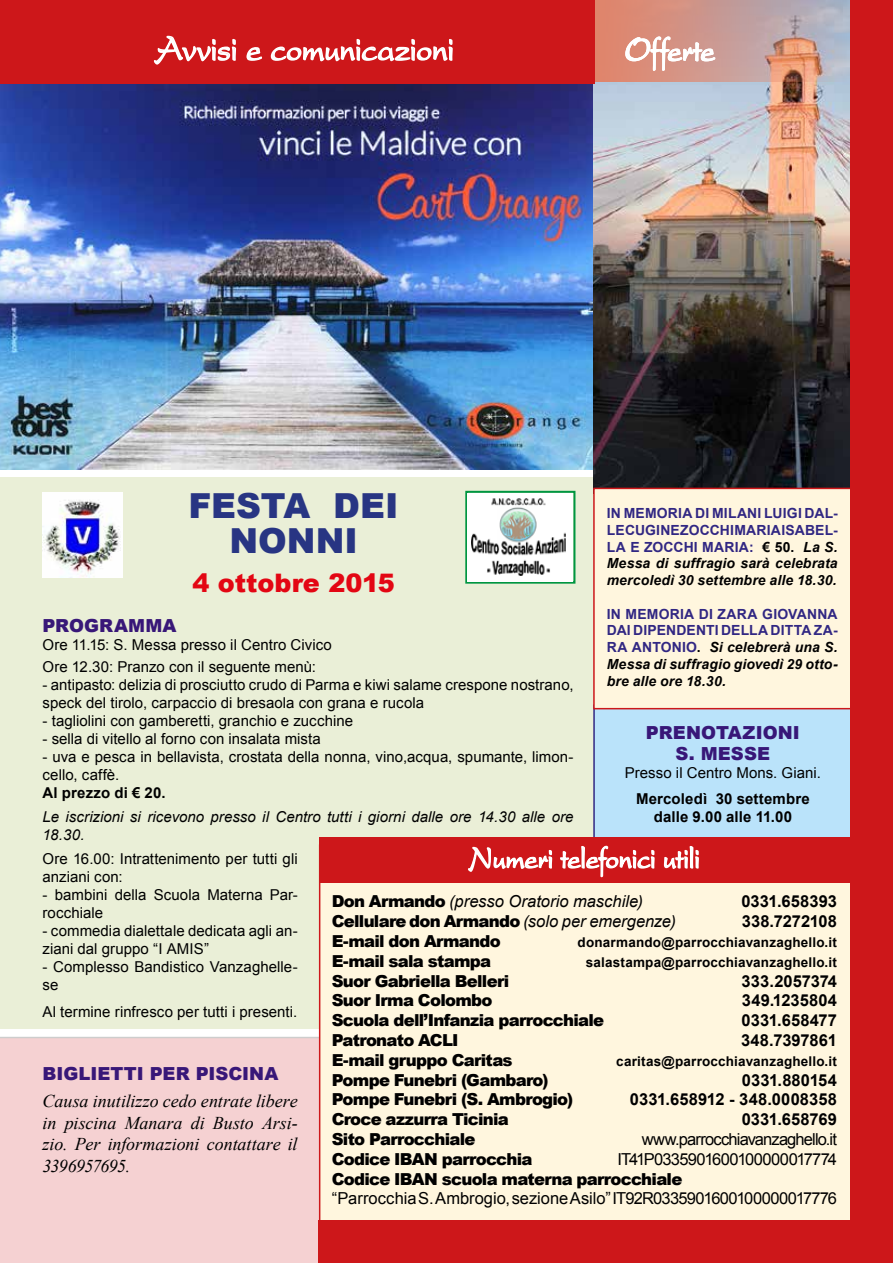
<style>
.page{position:relative;width:893px;height:1263px;background:#fff}
.page>*{position:absolute;margin:0;border:0;box-sizing:border-box;transform-origin:0 0}
.t1{font:37.5px "President Plain";letter-spacing:-.01em;color:#fff;scale:.83 1}
.t2{font:900 34.5px "Arial";color:#283583}
.t3{font:900 25.5px "Arial";letter-spacing:-.005em;color:#e30613}
.t4{font:italic 18px/21.6px "Times New Roman";letter-spacing:-.005em;color:#000;text-align:justify}
.t5{font:900 18px "Arial";letter-spacing:.005em;color:#381778}
.t6{font:900 16.5px "Arial";letter-spacing:-.045em;color:#000}
.t7{font:700 16.5px "Arial";letter-spacing:.005em;color:#000}
.t8{font:16.5px "Arial";letter-spacing:-.02em;color:#000}
.t9{font:16.5px "Arial";letter-spacing:-.045em;color:#000}
.t10{font:italic 16.5px "Arial";color:#000}
.t11{font:15px/18px "Arial";letter-spacing:.005em;color:#000}
.t12{font:italic 15px/18px "Arial";letter-spacing:.005em;color:#000}
.t13{font:700 15px/18px "Arial";letter-spacing:.015em;color:#000;text-align:center}
.t14{font:700 13.95px/16.8px "Arial";letter-spacing:.015em;color:#312783;text-align:justify}
.t15{font:italic 700 13.95px/16.8px "Arial";letter-spacing:.01em;color:#000;text-align:justify}
.t16{font:700 13.5px "Arial";letter-spacing:.015em;color:#000}
.s1{color:#000}
.s2{font-style:italic;color:#000}
.s3{font-style:normal;color:#312783}
.s4{font-style:normal}
.s5{font-weight:900;font-style:normal}
.s6{font-weight:400;font-style:italic}
</style>
<div class="page">
<div style="left:0;top:477px;width:594px;height:551px;background:#eaefd7"></div>
<div style="left:0;top:1037px;width:319px;height:226px;background:#f5d1d2"></div>
<div style="left:593px;top:704px;width:285px;height:142px;background:#bae3fa;border:2px solid #312783"></div>
<img style="left:0;top:83px;width:594px;height:387px">
<img style="left:594px;top:0;width:256px;height:488px">
<svg style="left:594px;top:0;width:253px;height:82px;background:#ca9991"></svg>
<div style="left:593px;top:488px;width:295px;height:221px;background:#fff6de;border:2px solid #cd171a"></div>
<div style="left:0;top:0;width:594px;height:83px;background:#cd171a"></div>
<svg style="left:154px;top:35px;width:82px;height:30px"></svg>
<svg style="left:246px;top:47px;width:16px;height:14px"></svg>
<svg style="left:270px;top:39px;width:183px;height:23px"></svg>
<svg style="left:624px;top:36px;width:93px;height:36px"></svg>
<div style="left:319px;top:883px;width:531px;height:337px;background:#fff6de"></div>
<div style="left:319px;top:838px;width:552px;height:45px;background:#cd171a"></div>
<svg style="left:468px;top:845px;width:187px;height:33px"></svg>
<svg style="left:663px;top:846px;width:36px;height:23px"></svg>
<div style="left:319px;top:1220px;width:574px;height:43px;background:#cd171a"></div>
<div style="left:850px;top:0;width:43px;height:1263px;background:#cd171a"></div>
<img style="left:43px;top:492px;width:79px;height:85px">
<div style="left:465px;top:491px;width:110px;height:93px;border:2px solid #009641"></div>
<div style="left:467px;top:493px;width:106px;height:88px;background:#fff"></div>
<img style="left:471px;top:498px;width:94px;height:77px">
<h1 class="t1" style="left:155px;top:27px;width:362px">Avvisi e comunicazioni</h1>
<h2 class="t2" style="left:189px;top:481px;width:48px">FESTA</h2>
<h2 class="t2" style="left:333px;top:481px;width:21px">DEI</h2>
<h2 class="t2" style="left:229px;top:515px;width:26px">NONNI</h2>
<h3 class="t3" style="left:192px;top:564px;width:204px">4 ottobre 2015</h3>
<p class="t14" style="left:607px;top:505px;width:232px">in memoria di milani luigi dal&shy;le cugine zocchi maria isabel&shy;la e zocchi maria: <span class="s1">€ 50.</span> <span class="s2">La S.<br>Messa di suffragio sarà celebrata mercoledì 30 settembre alle 18.30.</span></p>
<p class="t14" style="left:607px;top:606px;width:122px">in memoria di ZARA</p>
<p class="t14" style="left:762px;top:606px;width:10px">GIO</p>
<p class="t14" style="left:788px;top:606px;width:51px">VANNA</p>
<p class="t14" style="left:607px;top:622px;width:9px">DAI</p>
<p class="t14" style="left:633px;top:622px;width:99px">DIPENDENTI DELLA</p>
<p class="t5" style="left:43px;top:612px;width:15px">PRO</p>
<p class="t5" style="left:84px;top:612px;width:94px">GRAMMA</p>
<p class="t11" style="left:43px;top:633px;width:291px;line-height:22.5px">Ore 11.15: S. Messa presso il Centro Civico<br>Ore 12.30: Pranzo con il seguente menù:</p>
<p class="t11" style="left:43px;top:676px;width:533px">- antipasto: delizia di prosciutto crudo di Parma e kiwi salame crespone nostrano, speck del tirolo, carpaccio di bresaola con grana e rucola</p>
<p class="t11" style="left:43px;top:712px;width:312px">- tagliolini con gamberetti, granchio e zucchine</p>
<p class="t11" style="left:43px;top:730px;width:280px">- sella di vitello al forno con insalata mista</p>
<p class="t11" style="left:43px;top:748px;width:533px">- uva e pesca in bellavista, crostata della nonna, vino,acqua, spumante, limon&shy;cello, caffè.</p>
<p class="t13" style="left:43px;top:784px;width:125px">Al prezzo di € 20.</p>
<p class="t12" style="left:43px;top:808px;width:533px">Le iscrizioni si ricevono presso il Centro tutti i giorni dalle ore 14.30 alle ore<br>18.30.</p>
<p class="t11" style="left:43px;top:849px;width:257px">Ore 16.00: Intrattenimento per tutti gli anziani con:</p>
<p class="t11" style="left:43px;top:885px;width:257px">- bambini della Scuola Materna Par&shy;rocchiale</p>
<p class="t11" style="left:43px;top:921px;width:257px">- commedia dialettale dedicata agli an&shy;ziani dal gruppo “I AMIS”</p>
<p class="t11" style="left:43px;top:957px;width:257px">- Complesso Bandistico Vanzaghelle&shy;se</p>
<p class="t11" style="left:43px;top:1002px;width:256px">Al termine rinfresco per tutti i presenti.</p>
<p class="t15" style="left:607px;top:622px;width:232px;text-indent:164px"><span class="s3">DITTAZA-RA ANTONIO</span> <span class="s4">.</span> Si celebrerà una S.<br>Messa di suffragio giovedì 29 otto&shy;bre alle ore 18.30.</p>
<p class="t5" style="left:646px;top:719px;width:14px">PRENOTAZIONI</p>
<p class="t5" style="left:676px;top:741px;width:56px">S. MESSE</p>
<p class="t11" style="left:625px;top:764px;width:198px">Presso il Centro Mons. Giani.</p>
<p class="t13" style="left:636px;top:790px;width:175px">Mercoledì 30 settembre dalle 9.00 alle 11.00</p>
<p class="t10" style="left:332px;top:891px;width:313px"><span class="s5">Don Armando</span> (presso Oratorio maschile)</p>
<p class="t7" style="left:741px;top:890px;width:97px">0331.658393</p>
<p class="t6" style="left:332px;top:909px;width:346px">Cellulare don Armando <span class="s6">(solo per emergenze)</span></p>
<p class="t7" style="left:742px;top:910px;width:97px">338.7272108</p>
<p class="t6" style="left:332px;top:929px;width:171px">E-mail don Armando</p>
<p class="t16" style="left:578px;top:933px;width:261px">donarmando@parrocchiavanzaghello.it</p>
<p class="t6" style="left:332px;top:949px;width:161px">E-mail sala stampa</p>
<p class="t16" style="left:586px;top:953px;width:253px">salastampa@parrocchiavanzaghello.it</p>
<p class="t6" style="left:332px;top:969px;width:179px">Suor Gabriella Belleri</p>
<p class="t7" style="left:742px;top:970px;width:97px">333.2057374</p>
<p class="t6" style="left:332px;top:988px;width:162px">Suor I rma Colombo</p>
<p class="t7" style="left:742px;top:989px;width:97px">349.1235804</p>
<p class="t6" style="left:332px;top:1008px;width:274px">Scuola dell’I nfanzia parrocchiale</p>
<p class="t7" style="left:742px;top:1009px;width:97px">0331.658477</p>
<p class="t6" style="left:332px;top:1028px;width:126px">Patronato ACLI</p>
<p class="t7" style="left:741px;top:1029px;width:97px">348.7397861</p>
<p class="t6" style="left:332px;top:1048px;width:183px">E-mail gruppo Caritas</p>
<p class="t16" style="left:616px;top:1052px;width:222px">caritas@parrocchiavanzaghello.it</p>
<p class="t6" style="left:332px;top:1068px;width:218px">Pompe Funebri (Gambaro)</p>
<p class="t7" style="left:742px;top:1069px;width:96px">0331.880154</p>
<p class="t6" style="left:332px;top:1087px;width:243px">Pompe Funebri (S. Ambrogio)</p>
<p class="t7" style="left:630px;top:1088px;width:209px">0331.658912 - 348.0008358</p>
<p class="t6" style="left:332px;top:1107px;width:179px">Croce azzurra Ticinia</p>
<p class="t7" style="left:742px;top:1108px;width:97px">0331.658769</p>
<p class="t6" style="left:332px;top:1127px;width:145px">Sito Parrocchiale</p>
<p class="t9" style="left:642px;top:1128px;width:197px">www.parrocchiavanzaghello.it</p>
<p class="t6" style="left:332px;top:1147px;width:202px">Codice I BAN parrocchia</p>
<p class="t9" style="left:617px;top:1148px;width:221px">IT41P0335901600100000017774</p>
<p class="t6" style="left:332px;top:1167px;width:352px">Codice I BAN scuola materna parrocchiale</p>
<p class="t8" style="left:332px;top:1188px;width:507px">“Parrocchia S. Ambrogio, sezione Asilo” IT92R0335901600100000017776</p>
<p class="t5" style="left:43px;top:1061px;width:59px">BIGLIETTI</p>
<p class="t5" style="left:150px;top:1061px;width:14px">PER</p>
<p class="t5" style="left:196px;top:1061px;width:13px">PISCINA</p>
<p class="t4" style="left:43px;top:1090px;width:257px">Causa inutilizzo cedo entrate libere in piscina Manara di Busto Arsi&shy;zio. Per informazioni contattare il 3396957695.</p>
</div>
